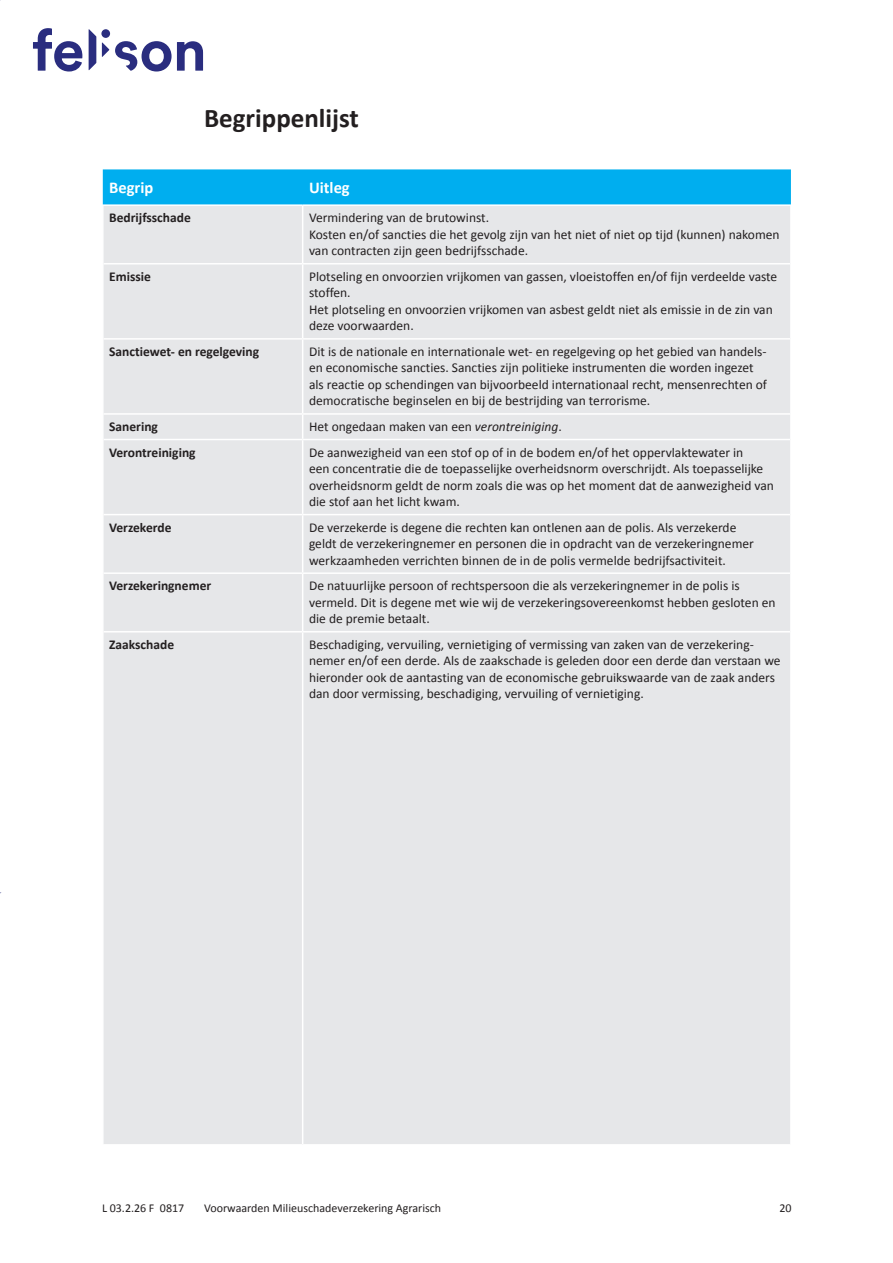
<style>
.page{position:relative;width:893px;height:1263px;background:#fff}
.page>*{position:absolute;margin:0;border:0;box-sizing:border-box;transform-origin:0 0}
.t1{font:700 27px "Calibri";color:#231f20}
.t2{font:700 16.5px "Calibri";color:#fff}
.t3{font:13.5px/16.5px "Calibri";color:#231f20}
.t4{font:700 13.5px "Calibri";color:#231f20}
.t5{font:12px "Calibri";color:#231f20}
.s1{font-style:italic}
</style>
<div class="page">
<svg style="left:33px;top:28px;width:49px;height:44px"></svg>
<svg style="left:102px;top:42px;width:7px;height:15px"></svg>
<div style="left:101px;top:29px;width:9px;height:9px;background:#2a2d7f;border-radius:50%"></div>
<svg style="left:89px;top:29px;width:7px;height:41px"></svg>
<svg style="left:115px;top:41px;width:88px;height:31px"></svg>
<div style="left:103px;top:169px;width:688px;height:35px;background:#00aeef"></div>
<div style="left:104px;top:206px;width:686px;height:938px;background:#e6e7e9"></div>
<hr style="left:104px;top:439px;width:199px;height:1px;background:#fff">
<hr style="left:303px;top:439px;width:487px;height:1px;background:#fff">
<hr style="left:104px;top:514px;width:199px;height:1px;background:#fff">
<hr style="left:104px;top:572px;width:199px;height:2px;background:#fff">
<hr style="left:104px;top:631px;width:199px;height:1px;background:#fff">
<hr style="left:303px;top:263px;width:487px;height:1px;background:#fff">
<hr style="left:303px;top:338px;width:487px;height:2px;background:#fff">
<hr style="left:303px;top:413px;width:487px;height:2px;background:#fff">
<hr style="left:302px;top:206px;width:1px;height:57px;background:#fff">
<hr style="left:302px;top:264px;width:1px;height:74px;background:#fff">
<hr style="left:302px;top:340px;width:1px;height:73px;background:#fff">
<svg style="left:302px;top:415px;width:1px;height:24px"></svg>
<hr style="left:302px;top:440px;width:1px;height:74px;background:#fff">
<hr style="left:303px;top:514px;width:487px;height:1px;background:#fff">
<hr style="left:302px;top:515px;width:1px;height:57px;background:#fff">
<hr style="left:303px;top:572px;width:487px;height:2px;background:#fff">
<hr style="left:302px;top:574px;width:1px;height:57px;background:#fff">
<hr style="left:303px;top:631px;width:487px;height:1px;background:#fff">
<hr style="left:302px;top:632px;width:1px;height:512px;background:#fff">
<hr style="left:104px;top:263px;width:199px;height:1px;background:#fff">
<hr style="left:104px;top:338px;width:199px;height:2px;background:#fff">
<hr style="left:104px;top:413px;width:199px;height:2px;background:#fff">
<h1 class="t1" style="left:204px;top:102px;width:156px">Begrippenlijst</h1>
<p class="t2" style="left:109px;top:177px;width:46px">Begrip</p>
<p class="t2" style="left:309px;top:177px;width:42px">Uitleg</p>
<p class="t4" style="left:109px;top:209px;width:83px">Bedrijfsschade</p>
<p class="t3" style="left:309px;top:209px;width:472px">Vermindering van de brutowinst.<br>Kosten en/of sancties die het gevolg zijn van het niet of niet op tijd (kunnen) nakomen van contracten zijn geen bedrijfsschade.</p>
<p class="t4" style="left:109px;top:268px;width:43px">Emissie</p>
<p class="t3" style="left:309px;top:267px;width:470px">Plotseling en onvoorzien vrijkomen van gassen, vloeistoffen en/of fijn verdeelde vaste stoffen.<br>Het plotseling en onvoorzien vrijkomen van asbest geldt niet als emissie in de zin van deze voorwaarden.</p>
<p class="t4" style="left:109px;top:343px;width:152px">Sanctiewet- en regelgeving</p>
<p class="t3" style="left:309px;top:343px;width:460px">Dit is de nationale en internationale wet- en regelgeving op het gebied van handels&shy;en economische sancties. Sancties zijn politieke instrumenten die worden ingezet als reactie op schendingen van bijvoorbeeld internationaal recht, mensenrechten of democratische beginselen en bij de bestrijding van terrorisme.</p>
<p class="t4" style="left:109px;top:418px;width:50px">Sanering</p>
<p class="t3" style="left:309px;top:418px;width:254px">Het ongedaan maken van een <span class="s1">verontreiniging</span>.</p>
<p class="t4" style="left:109px;top:444px;width:88px">Verontreiniging</p>
<p class="t3" style="left:309px;top:443px;width:466px">De aanwezigheid van een stof op of in de bodem en/of het oppervlaktewater in<br>een concentratie die de toepasselijke overheidsnorm overschrijdt. Als toepasselijke overheidsnorm geldt de norm zoals die was op het moment dat de aanwezigheid van die stof aan het licht kwam.</p>
<p class="t4" style="left:109px;top:519px;width:64px">Verzekerde</p>
<p class="t3" style="left:309px;top:518px;width:446px">De verzekerde is degene die rechten kan ontlenen aan de polis. Als verzekerde geldt de verzekeringnemer en personen die in opdracht van de verzekeringnemer werkzaamheden verrichten binnen de in de polis vermelde bedrijfsactiviteit.</p>
<p class="t4" style="left:109px;top:577px;width:104px">Verzekeringnemer</p>
<p class="t3" style="left:309px;top:577px;width:468px">De natuurlijke persoon of rechtspersoon die als verzekeringnemer in de polis is vermeld. Dit is degene met wie wij de verzekeringsovereenkomst hebben gesloten en die de premie betaalt.</p>
<p class="t4" style="left:109px;top:636px;width:67px">Zaakschade</p>
<p class="t3" style="left:309px;top:635px;width:473px">Beschadiging, vervuiling, vernietiging of vermissing van zaken van de verzekering&shy;nemer en/of een derde. Als de zaakschade is geleden door een derde dan verstaan we hieronder ook de aantasting van de economische gebruikswaarde van de zaak anders dan door vermissing, beschadiging, vervuiling of vernietiging.</p>
<p class="t5" style="left:102px;top:1200px;width:84px">L 03.2.26 F 0817</p>
<p class="t5" style="left:204px;top:1200px;width:239px">Voorwaarden Milieuschadeverzekering Agrarisch</p>
<p class="t5" style="left:779px;top:1200px;width:14px">20</p>
</div>
